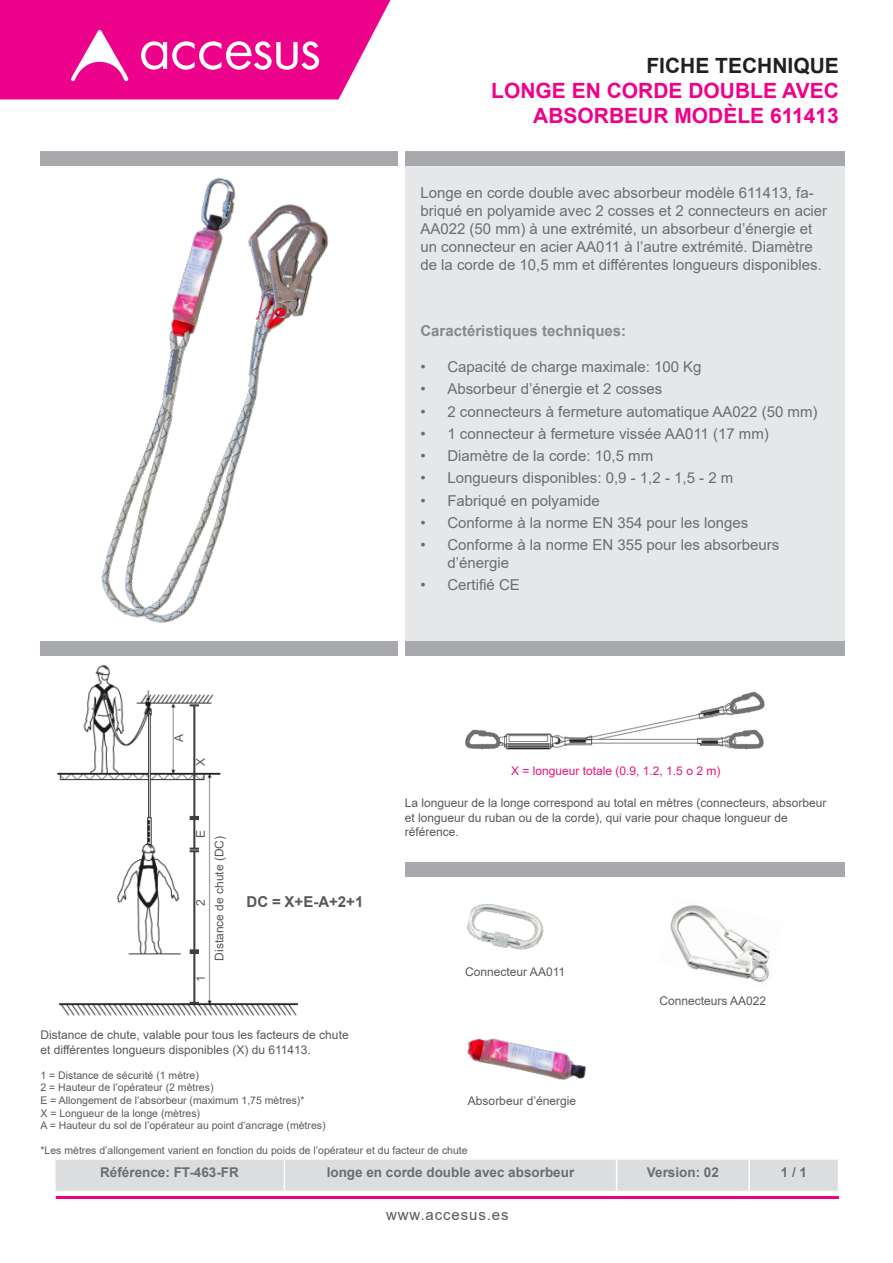
<style>
.page{position:relative;width:893px;height:1263px;background:#fff}
.page>*{position:absolute;margin:0;border:0;box-sizing:border-box;transform-origin:0 0}
.t1{font:700 21px "Arial";color:#ed028c}
.t2{font:700 21px "Arial";color:#231f20}
.PÁRRAFO_NORMAL__ARIA{font:15px/18px "Arial";color:#6c6d70}
.PÁRRAFO_NORMAL__ARIA-2{font:700 15px "Arial";color:#87898c}
.t3{font:15px "Arial";letter-spacing:.06em;color:#57585a}
.t4{font:700 15px "Arial";color:#57585a}
.Texto_pie_de_pagina{font:700 13.5px "Arial";color:#6c6d70}
.t5{font:12px/14.4px "Arial";color:#57585a}
.t6{font:12px "Arial";color:#e7117d}
.t7{font:10.5px "Arial";color:#57585a}
</style>
<div class="page">
<svg style="left:0;top:0;width:391px;height:99px;background:#ef249b"></svg>
<hr style="left:56px;top:1196px;width:783px;height:3px;background:#ed028c">
<img style="left:101px;top:177px;width:228px;height:447px">
<div style="left:405px;top:166px;width:439px;height:476px;background:#e6e7e9"></div>
<div style="left:56px;top:1160px;width:782px;height:31px;background:#dcdddf"></div>
<hr style="left:284px;top:1160px;width:1px;height:31px;background:#fff">
<hr style="left:616px;top:1160px;width:1px;height:31px;background:#fff">
<hr style="left:748px;top:1160px;width:2px;height:31px;background:#fff">
<div style="left:405px;top:152px;width:439px;height:14px;background:#a8a9ad"></div>
<div style="left:405px;top:641px;width:439px;height:14px;background:#a8a9ad"></div>
<div style="left:40px;top:152px;width:358px;height:14px;background:#a8a9ad"></div>
<div style="left:40px;top:641px;width:358px;height:14px;background:#a8a9ad"></div>
<img style="left:467px;top:1038px;width:120px;height:42px">
<img style="left:670px;top:905px;width:100px;height:78px">
<img style="left:467px;top:903px;width:77px;height:47px">
<img style="left:465px;top:691px;width:300px;height:59px">
<div style="left:405px;top:862px;width:439px;height:14px;background:#a8a9ad"></div>
<img style="left:57px;top:665px;width:241px;height:351px">
<p class="t2" style="left:646px;top:50px;width:194px">FICHE TECHNIQUE</p>
<p class="t1" style="left:491px;top:76px;width:349px">LONGE EN CORDE DOUBLE AVEC</p>
<p class="t1" style="left:533px;top:101px;width:307px">ABSORBEUR MODÈLE 611413</p>
<p class="PÁRRAFO_NORMAL__ARIA" style="left:420px;top:184px;width:408px">Longe en corde double avec absorbeur modèle 611413, fa&shy;briqué en polyamide avec 2 cosses et 2 connecteurs en acier AA022 (50 mm) à une extrémité, un absorbeur d’énergie et un connecteur en acier AA011 à l’autre extrémité. Diamètre de la corde de 10,5 mm et différentes longueurs disponibles.</p>
<p class="PÁRRAFO_NORMAL__ARIA-2" style="left:420px;top:320px;width:207px">Caractéristiques techniques:</p>
<p class="PÁRRAFO_NORMAL__ARIA" style="left:420px;top:358px;width:283px">• Capacité de charge maximale: 100 Kg</p>
<p class="PÁRRAFO_NORMAL__ARIA" style="left:420px;top:380px;width:244px">• Absorbeur d’énergie et 2 cosses</p>
<p class="PÁRRAFO_NORMAL__ARIA" style="left:420px;top:402px;width:399px">• 2 connecteurs à fermeture automatique AA022 (50 mm)</p>
<p class="PÁRRAFO_NORMAL__ARIA" style="left:420px;top:424px;width:350px">• 1 connecteur à fermeture vissée AA011 (17 mm)</p>
<p class="PÁRRAFO_NORMAL__ARIA" style="left:420px;top:447px;width:234px">• Diamètre de la corde: 10,5 mm</p>
<p class="PÁRRAFO_NORMAL__ARIA" style="left:420px;top:469px;width:314px">• Longueurs disponibles: 0,9 - 1,2 - 1,5 - 2 m</p>
<p class="PÁRRAFO_NORMAL__ARIA" style="left:420px;top:491px;width:181px">• Fabriqué en polyamide</p>
<p class="PÁRRAFO_NORMAL__ARIA" style="left:420px;top:513px;width:329px">• Conforme à la norme EN 354 pour les longes</p>
<p class="PÁRRAFO_NORMAL__ARIA" style="left:447px;top:536px;width:333px;text-indent:-27px">• Conforme à la norme EN 355 pour les absorbeurs d’énergie</p>
<p class="PÁRRAFO_NORMAL__ARIA" style="left:420px;top:576px;width:101px">• Certifié CE</p>
<p class="t5" style="left:172px;top:742px;width:10px;rotate:-90deg">A</p>
<p class="t5" style="left:193px;top:766px;width:10px;rotate:-90deg">X</p>
<p class="t5" style="left:193px;top:838px;width:10px;rotate:-90deg">E</p>
<p class="t5" style="left:193px;top:906px;width:8px;rotate:-90deg">2</p>
<p class="t5" style="left:193px;top:982px;width:8px;rotate:-90deg">1</p>
<p class="t5" style="left:212px;top:961px;width:126px;rotate:-90deg">Distance de chute (DC)</p>
<p class="t4" style="left:247px;top:891px;width:118px">DC = X+E-A+2+1</p>
<p class="t6" style="left:511px;top:763px;width:211px">X = longueur totale (0.9, 1.2, 1.5 o 2 m)</p>
<p class="t5" style="left:405px;top:796px;width:423px">La longueur de la longe correspond au total en mètres (connecteurs, absorbeur et longueur du ruban ou de la corde), qui varie pour chaque longueur de référence.</p>
<p class="t5" style="left:465px;top:964px;width:101px">Connecteur AA011</p>
<p class="t5" style="left:659px;top:994px;width:108px">Connecteurs AA022</p>
<p class="t5" style="left:40px;top:1027px;width:310px">Distance de chute, valable pour tous les facteurs de chute</p>
<p class="t5" style="left:40px;top:1042px;width:272px">et différentes longueurs disponibles (X) du 611413.</p>
<p class="t7" style="left:40px;top:1068px;width:160px">1 = Distance de sécurité (1 mètre)</p>
<p class="t7" style="left:40px;top:1080px;width:175px">2 = Hauteur de l’opérateur (2 mètres)</p>
<p class="t7" style="left:40px;top:1093px;width:266px">E = Allongement de l’absorbeur (maximum 1,75 mètres)*</p>
<p class="t7" style="left:40px;top:1105px;width:161px">X = Longueur de la longe (mètres)</p>
<p class="t7" style="left:40px;top:1118px;width:287px">A = Hauteur du sol de l’opérateur au point d’ancrage (mètres)</p>
<p class="t7" style="left:40px;top:1143px;width:429px">*Les mètres d’allongement varient en fonction du poids de l’opérateur et du facteur de chute</p>
<p class="t5" style="left:468px;top:1093px;width:110px">Absorbeur d’énergie</p>
<p class="Texto_pie_de_pagina" style="left:100px;top:1163px;width:140px">Référence: FT-463-FR</p>
<p class="Texto_pie_de_pagina" style="left:327px;top:1163px;width:249px">longe en corde double avec absorbeur</p>
<p class="Texto_pie_de_pagina" style="left:647px;top:1163px;width:74px">Version: 02</p>
<p class="Texto_pie_de_pagina" style="left:781px;top:1163px;width:28px">1 / 1</p>
<p class="t3" style="left:386px;top:1204px;width:124px">www.accesus.es</p>
</div>
